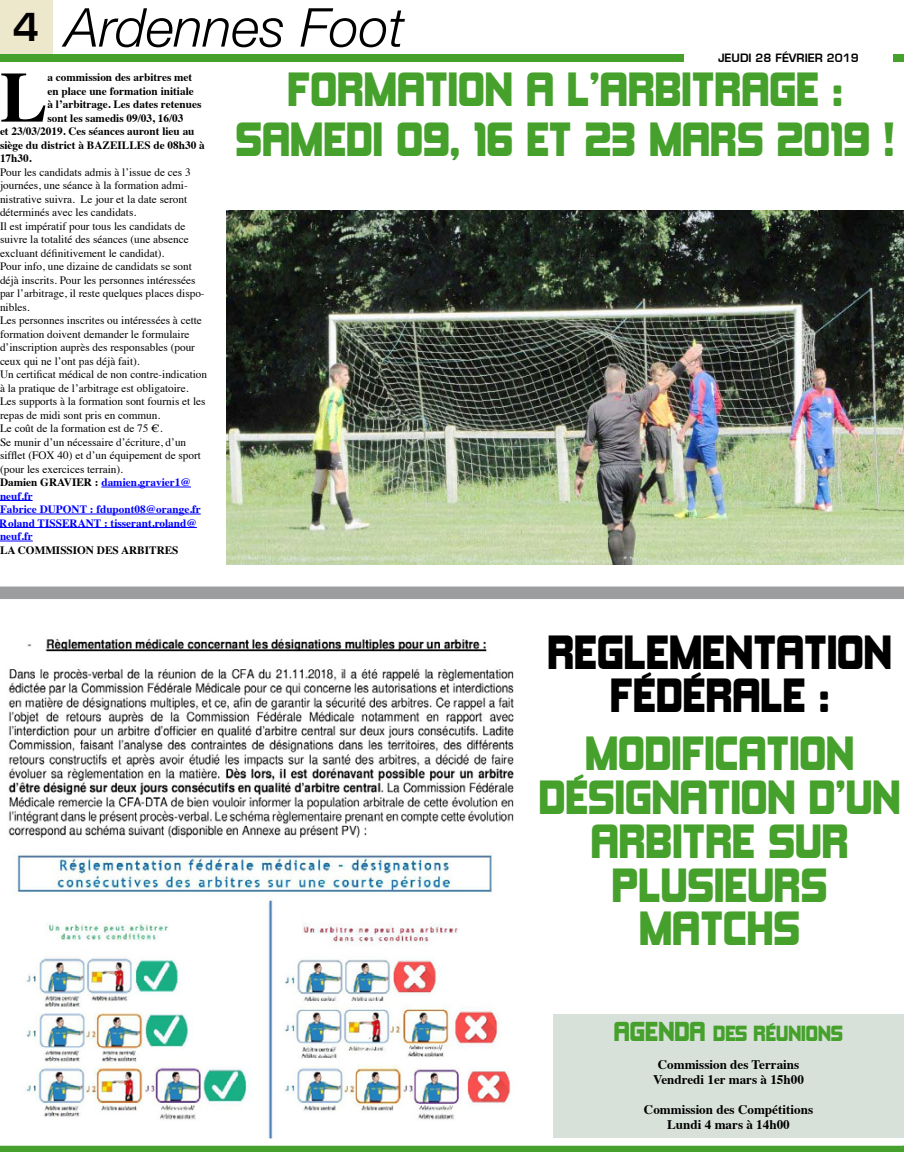
<style>
.page{position:relative;width:904px;height:1152px;background:#fff}
.page>*{position:absolute;margin:0;border:0;box-sizing:border-box;transform-origin:0 0}
.t1{font:700 71.12px "Times";color:#000}
.t2{font:italic 300 53.62px "Helvetica Neue";color:#000}
.t3{font:43.75px/43.8px "TR Kimberley";color:#45a12b}
.t4{font:43.75px "TR Kimberley";color:#000}
.t5{font:600 37.5px "Eurostile LT";color:#000}
.t6{font:20px "TR Kimberley";color:#45a12b}
.t7{font:700 13.12px/15px "Times";color:#000;text-align:center}
.t8{font:11.25px/13.5px "Times";color:#000}
.t9{font:700 11.25px "Times";color:#000}
.t10{font:600 11.25px "Eurostile LT";color:#000}
.s1{font-weight:700}
.s2{font-weight:700;color:#00f}
.s3{font-size:25px}
</style>
<div class="page">
<div style="left:0;top:0;width:52px;height:54px;background:#ede7cb"></div>
<div style="left:0;top:54px;width:904px;height:8px;background:#45a12b"></div>
<div style="left:684px;top:53px;width:208px;height:17px;background:#fff"></div>
<div style="left:0;top:1145px;width:904px;height:7px;background:#45a12b"></div>
<div style="left:0;top:586px;width:904px;height:13px;background:#9b9d9f"></div>
<img style="left:226px;top:211px;width:677px;height:353px">
<hr style="left:101px;top:486px;width:90px;height:1px;background:#00f">
<hr style="left:0;top:500px;width:33px;height:1px;background:#00f">
<hr style="left:0;top:513px;width:201px;height:1px;background:#00f">
<hr style="left:0;top:527px;width:197px;height:1px;background:#00f">
<hr style="left:0;top:540px;width:33px;height:1px;background:#00f">
<img style="left:8px;top:638px;width:506px;height:501px">
<div style="left:553px;top:1014px;width:351px;height:123px;background:#d7e1da"></div>
<h3 class="t5" style="left:13px;top:4px;width:28px">4</h3>
<h2 class="t2" style="left:66px;top:-4px;width:340px">Ardennes Foot</h2>
<p class="t10" style="left:718px;top:51px;width:142px">JEUDI 28 FÉVRIER 2019</p>
<h1 class="t1" style="left:0;top:29px;width:49px">L</h1>
<p class="t9" style="left:47px;top:67px;width:146px">a commission des arbitres met</p>
<p class="t9" style="left:47px;top:80px;width:148px">en place une formation initiale</p>
<p class="t9" style="left:47px;top:94px;width:155px">à l’arbitrage. Les dates retenues</p>
<p class="t9" style="left:47px;top:107px;width:137px">sont les samedis 09/03, 16/03</p>
<p class="t9" style="left:0;top:121px;width:196px">et 23/03/2019. Ces séances auront lieu au</p>
<p class="t9" style="left:0;top:134px;width:206px">siège du district à BAZEILLES de 08h30 à</p>
<p class="t9" style="left:0;top:148px;width:33px">17h30.</p>
<p class="t8" style="left:0;top:164px;width:209px">Pour les candidats admis à l’issue de ces 3 journées, une séance à la formation admi&shy;nistrative suivra. Le jour et la date seront déterminés avec les candidats.<br>Il est impératif pour tous les candidats de suivre la totalité des séances (une absence excluant définitivement le candidat).<br>Pour info, une dizaine de candidats se sont déjà inscrits. Pour les personnes intéressées par l’arbitrage, il reste quelques places dispo&shy;nibles.<br>Les personnes inscrites ou intéressées à cette formation doivent demander le formulaire d’inscription auprès des responsables (pour ceux qui ne l’ont pas déjà fait).<br>Un certificat médical de non contre-indication à la pratique de l’arbitrage est obligatoire.<br>Les supports à la formation sont fournis et les repas de midi sont pris en commun.<br>Le coût de la formation est de 75 €.<br>Se munir d’un nécessaire d’écriture, d’un sifflet (FOX 40) et d’un équipement de sport (pour les exercices terrain).<br><span class="s1">Damien GRAVIER :</span> <span class="s2">damien.gravier1@ neuf.fr<br>Fabrice DUPONT : fdupont08@orange.fr Roland TISSERANT : tisserant.roland@ neuf.fr</span></p>
<p class="t9" style="left:0;top:539px;width:180px">LA COMMISSION DES ARBITRES</p>
<h3 class="t3" style="left:235px;top:62px;width:660px;line-height:50px;text-align:center">FORMATION A L’ARBITRAGE :<br>SAMEDI 09, 16 ET 23 MARS 2019 !</h3>
<h3 class="t4" style="left:547px;top:621px;width:178px">REGLEMENTATI</h3>
<h3 class="t4" style="left:837px;top:621px;width:54px">ON</h3>
<h3 class="t4" style="left:610px;top:665px;width:142px">FÉDÉRALE</h3>
<h3 class="t4" style="left:819px;top:665px;width:12px">:</h3>
<h3 class="t3" style="left:538px;top:729px;width:314px;text-indent:46px">MODIFICATION<br>DÉSIGNATI</h3>
<h3 class="t3" style="left:741px;top:773px;width:132px">ON D’UN</h3>
<h3 class="t3" style="left:590px;top:817px;width:259px">ARBITRE SUR</h3>
<h3 class="t3" style="left:612px;top:861px;width:50px">PLUSIEU</h3>
<h3 class="t3" style="left:639px;top:861px;width:187px;text-indent:135px">RS<br>MATCHS</h3>
<h3 class="t6" style="left:614px;top:1019px;width:231px"><span class="s3">AGENDA</span> DES RÉUNIONS</h3>
<p class="t7" style="left:653px;top:1055px;width:152px">Commission des Terrains<br>Vendredi 1er mars à 15h00</p>
<p class="t7" style="left:644px;top:1100px;width:171px">Commission des Compétitions<br>Lundi 4 mars à 14h00</p>
</div>
